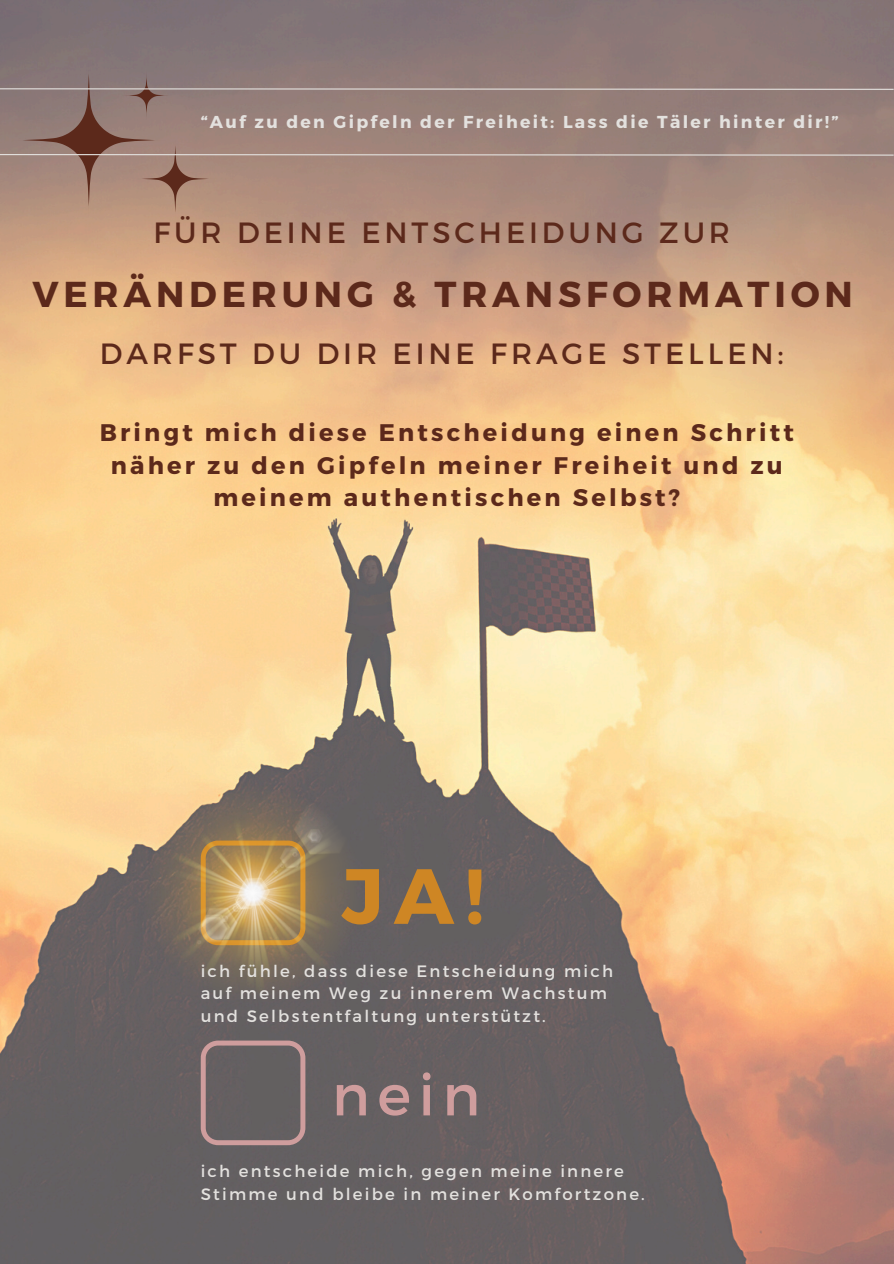
<style>
.page{position:relative;width:894px;height:1264px;background:#fff}
.page>*{position:absolute;margin:0;border:0;box-sizing:border-box;transform-origin:0 0}
.t1{font:700 78px "Montserrat";color:#ce8624}
.t2{font:57px "Montserrat";color:#cf9d9d}
.t3{font:700 36px "Montserrat";letter-spacing:.135em;color:#5c291b}
.t4{font:29.25px "Montserrat";letter-spacing:.135em;color:#5c291b}
.t5{font:700 24px/32.7px "Montserrat";letter-spacing:.135em;color:#5c291b;text-align:center}
.t6{font:700 17.25px "Montserrat";letter-spacing:.135em;color:#e3e1de}
.t7{font:16.5px/22.5px "Montserrat";letter-spacing:.135em;color:#e3e1de}
</style>
<div class="page">
<img style="left:0;top:0;width:893px;height:1263px">
<svg style="left:0;top:64px;width:893px;height:154px;background:#9d8279"></svg>
<svg style="left:201px;top:1040px;width:104px;height:105px;background:#75696a"></svg>
<img style="left:143px;top:782px;width:220px;height:221px">
<h6 class="t6" style="left:201px;top:111px;width:639px">“Auf zu den Gipfeln der Freiheit: Lass die Täler hinter dir!”</h6>
<h4 class="t4" style="left:153px;top:213px;width:578px">FÜR DEINE ENTSCHEIDUNG ZUR</h4>
<h3 class="t3" style="left:32px;top:271px;width:821px">VERÄNDERUNG &amp; TRANSFORMATION</h3>
<h4 class="t4" style="left:100px;top:335px;width:685px">DARFST DU DIR EINE FRAGE STELLEN:</h4>
<h5 class="t5" style="left:100px;top:415px;width:695px">Bringt mich diese Entscheidung einen Schritt näher zu den Gipfeln meiner Freiheit und zu meinem authentischen Selbst?</h5>
<p class="t1" style="left:341px;top:845px;width:144px">JA!</p>
<h1 class="t7" style="left:201px;top:959px;width:413px">ich fühle, dass diese Entscheidung mich auf meinem Weg zu innerem Wachstum und Selbstentfaltung unterstützt.</h1>
<p class="t2" style="left:332px;top:1058px;width:150px">nein</p>
<p class="t7" style="left:201px;top:1159px;width:445px">ich entscheide mich, gegen meine innere<br>Stimme und bleibe in meiner Komfortzone.</p>
</div>
